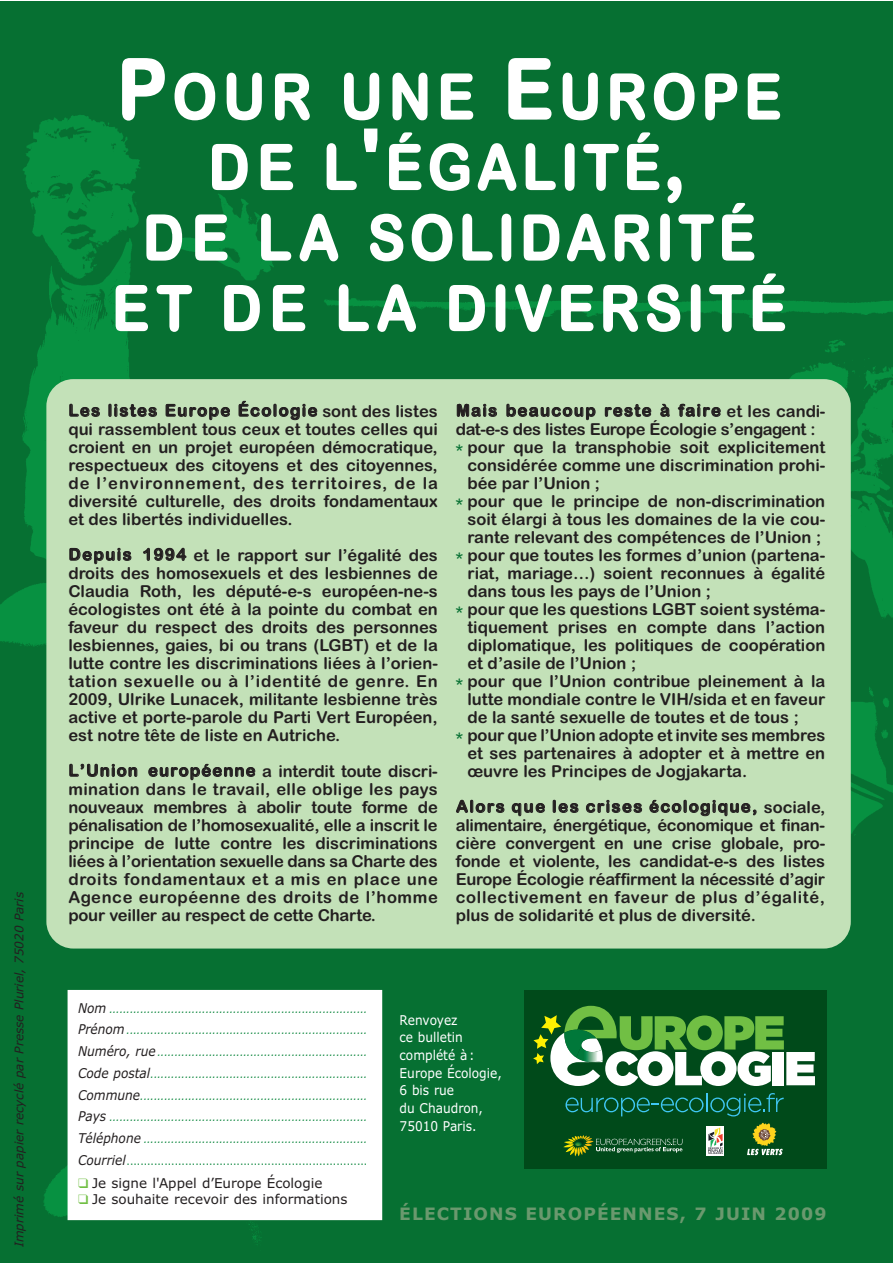
<style>
.page{position:relative;width:893px;height:1263px;background:#fff}
.page>*{position:absolute;margin:0;border:0;box-sizing:border-box;transform-origin:0 0}
.t1{font:61.8px/70.5px "Arial Rounded MT Bold";letter-spacing:.09em;color:#fff;text-align:center;scale:.9 1}
.t2{font:700 17.1px "Verdana";letter-spacing:.065em;color:#6a996e}
.t3{font:16.5px/18px "Arial Rounded MT Bold";color:#231f20;text-align:justify}
.t4{font:16.5px "Arial Rounded MT Bold";letter-spacing:-.02em;color:#231f20}
.t5{font:16.5px "Arial Rounded MT Bold";letter-spacing:.085em;color:#231f20}
.t6{font:13.5px/17.7px "Verdana";color:#fff;scale:.9 1}
.t7{font:13.5px "Verdana";color:#231f20}
.t8{font:italic 12px "Verdana";color:#231f20}
.t9{font:italic 10.5px/21.8px "Verdana";color:#138a43;text-align:justify;scale:.9 1}
.s1{font-size:82.5px}
.s2{color:#067032}
.s3{font-size:13.5px;color:#231f20}
.s4{font-style:normal}
.s5{color:#71bf44}
</style>
<div class="page">
<img style="left:0;top:2px;width:893px;height:1261px">
<div style="left:46px;top:379px;width:805px;height:569px;background:#c3e1b8;border-radius:27px"></div>
<div style="left:69px;top:991px;width:312px;height:227px;background:#fff"></div>
<div style="left:524px;top:990px;width:302px;height:179px;background:#004a1a"></div>
<svg style="left:533px;top:1006px;width:282px;height:80px"></svg>
<svg style="left:565px;top:1093px;width:219px;height:23px"></svg>
<svg style="left:563px;top:1135px;width:119px;height:21px"></svg>
<div style="left:707px;top:1126px;width:17px;height:29px;background:#fff"></div>
<svg style="left:708px;top:1127px;width:15px;height:27px"></svg>
<svg style="left:747px;top:1123px;width:36px;height:32px"></svg>
<p class="t8" style="left:12px;top:1247px;width:357px;rotate:-90deg">Imprimé sur papier recyclé par Presse Pluriel, 75020 Paris</p>
<h1 class="t1" style="left:112px;top:62px;width:751px"><span class="s1">P</span>OUR UNE <span class="s1">E</span>UROPE<br>DE L<span class="s1">'</span>ÉGALITÉ<span class="s1">,<br></span>DE LA SOLIDARITÉ<br>ET DE LA DIVERSITÉ</h1>
<p class="t3" style="left:68px;top:401px;width:371px">Les listes Europe Écologie sont des listes qui rassemblent tous ceux et toutes celles qui croient en un projet européen démocratique, respectueux des citoyens et des citoyennes, de l’environnement, des territoires, de la diversité culturelle, des droits fondamentaux et des libertés individuelles.</p>
<p class="t3" style="left:68px;top:546px;width:371px">Depuis 1994 et le rapport sur l’égalité des droits des homosexuels et des lesbiennes de Claudia Roth, les député-e-s européen-ne-s écologistes ont été à la pointe du combat en faveur du respect des droits des personnes lesbiennes, gaies, bi ou trans (LGBT) et de la lutte contre les discriminations liées à l’orien&shy;tation sexuelle ou à l’identité de genre. En 2009, Ulrike Lunacek, militante lesbienne très active et porte-parole du Parti Vert Européen, est notre tête de liste en Autriche.</p>
<p class="t3" style="left:68px;top:762px;width:371px">L’Union européenne a interdit toute discri&shy;mination dans le travail, elle oblige les pays nouveaux membres à abolir toute forme de pénalisation de l’homosexualité, elle a inscrit le principe de lutte contre les discriminations liées à l’orientation sexuelle dans sa Charte des droits fondamentaux et a mis en place une Agence européenne des droits de l’homme pour veiller au respect de cette Charte.</p>
<p class="t5" style="left:456px;top:401px;width:371px">Mais beaucoup reste à faire et les candi-</p>
<p class="t4" style="left:456px;top:419px;width:361px">dat-e-s des listes Europe Écologie s’engagent :</p>
<p class="t3" style="left:456px;top:438px;width:371px"><span class="s2">*</span> pour que la transphobie soit explicitement</p>
<p class="t3" style="left:467px;top:456px;width:359px">considérée comme une discrimination prohi-</p>
<p class="t3" style="left:467px;top:474px;width:134px">bée par l’Union ;</p>
<p class="t3" style="left:456px;top:492px;width:371px"><span class="s2">*</span> pour que le principe de non-discrimination</p>
<p class="t3" style="left:467px;top:510px;width:359px">soit élargi à tous les domaines de la vie cou-</p>
<p class="t3" style="left:467px;top:528px;width:355px">rante relevant des compétences de l’Union ;</p>
<p class="t3" style="left:456px;top:546px;width:371px"><span class="s2">*</span> pour que toutes les formes d’union (partena-</p>
<p class="t3" style="left:467px;top:564px;width:359px">riat, mariage…) soient reconnues à égalité</p>
<p class="t3" style="left:467px;top:582px;width:245px">dans tous les pays de l’Union ;</p>
<p class="t3" style="left:456px;top:600px;width:371px"><span class="s2">*</span> pour que les questions LGBT soient systéma-</p>
<p class="t3" style="left:467px;top:618px;width:359px">tiquement prises en compte dans l’action</p>
<p class="t3" style="left:467px;top:636px;width:359px">diplomatique, les politiques de coopération</p>
<p class="t3" style="left:467px;top:654px;width:170px">et d’asile de l’Union ;</p>
<p class="t3" style="left:456px;top:672px;width:371px"><span class="s2">*</span> pour que l’Union contribue pleinement à la</p>
<p class="t3" style="left:467px;top:690px;width:359px">lutte mondiale contre le VIH/sida et en faveur</p>
<p class="t3" style="left:467px;top:708px;width:333px">de la santé sexuelle de toutes et de tous ;</p>
<p class="t3" style="left:456px;top:726px;width:371px"><span class="s2">*</span> pour que l’Union adopte et invite ses membres</p>
<p class="t3" style="left:467px;top:744px;width:359px">et ses partenaires à adopter et à mettre en</p>
<p class="t3" style="left:467px;top:762px;width:281px">œuvre les Principes de Jogjakarta.</p>
<p class="t3" style="left:456px;top:797px;width:371px">Alors que les crises écologique, sociale, alimentaire, énergétique, économique et finan&shy;cière convergent en une crise globale, pro&shy;fonde et violente, les candidat-e-s des listes Europe Écologie réaffirment la nécessité d’agir collectivement en faveur de plus d’égalité, plus de solidarité et plus de diversité.</p>
<p class="t9" style="left:78px;top:998px;width:323px"><span class="s3">Nom</span> ...........................................................................<br><span class="s3">Prénom</span> ......................................................................<br><span class="s3">Numéro, rue</span> .............................................................<br><span class="s3">Code postal</span>...............................................................<br><span class="s3">Commune</span>..................................................................<br><span class="s3">Pays</span> ...........................................................................<br><span class="s3">Téléphone</span> .................................................................<br><span class="s3">Courriel</span><span class="s4">......................................................................</span></p>
<p class="t7" style="left:78px;top:1175px;width:246px"><span class="s5">❑</span> Je signe l'Appel d’Europe Écologie</p>
<p class="t7" style="left:78px;top:1192px;width:271px"><span class="s5">❑</span> Je souhaite recevoir des informations</p>
<p class="t6" style="left:400px;top:1011px;width:115px">Renvoyez<br>ce bulletin complété à :<br>Europe Écologie,<br>6 bis rue<br>du Chaudron,<br>75010 Paris.</p>
<p class="t2" style="left:399px;top:1204px;width:429px">ÉLECTIONS EUROPÉENNES, 7 JUIN 2009</p>
</div>
